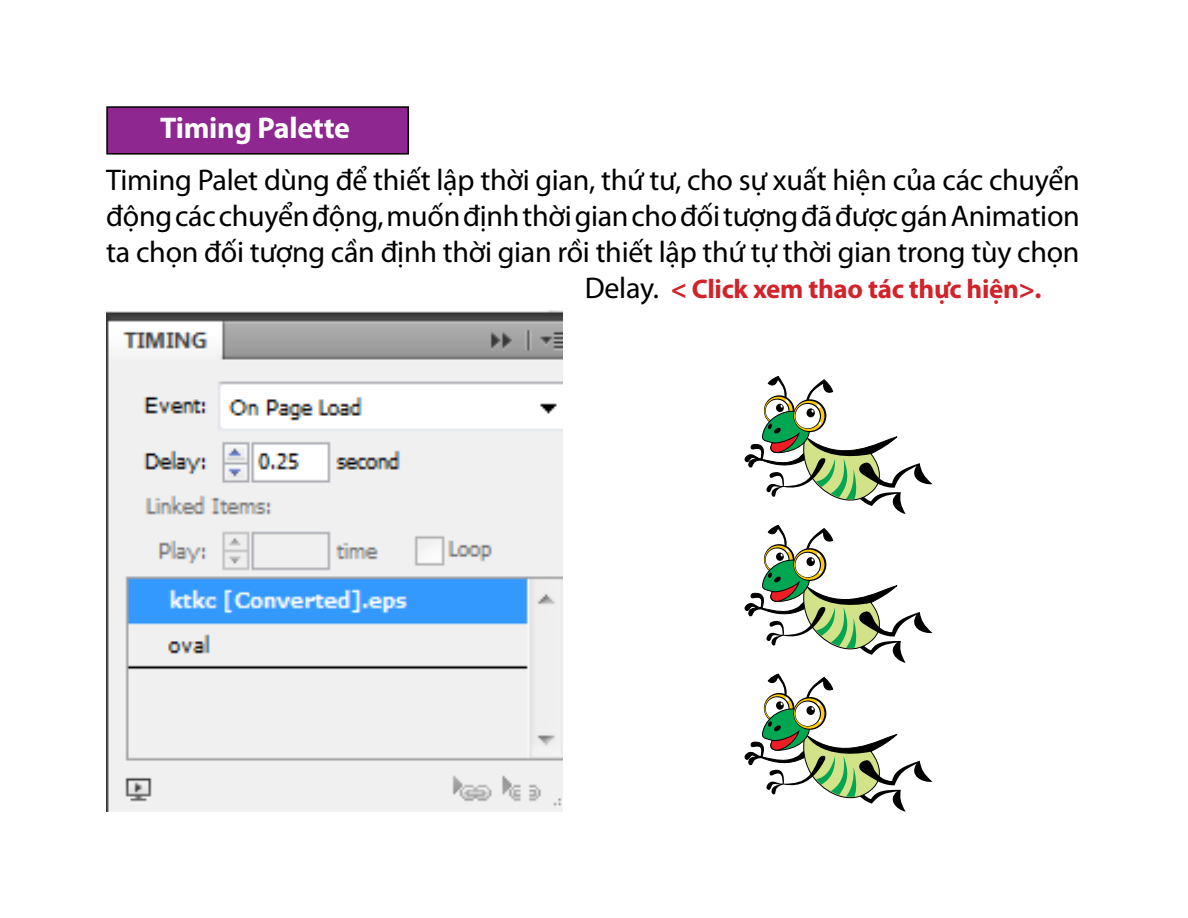
<style>
.page{position:relative;width:1188px;height:918px;background:#fff}
.page>*{position:absolute;margin:0;border:0;box-sizing:border-box;transform-origin:0 0}
.t1{font:30px/36px "Myriad Pro";letter-spacing:-.01em;color:#000;text-align:justify}
.t2{font:700 30px "Myriad Pro";letter-spacing:-.01em;color:#fff}
.t3{font:700 27px "Myriad Pro";letter-spacing:-.01em;color:#d2232a}
.s1{font-weight:400;font-size:30px;color:#000}
</style>
<div class="page">
<div style="left:107px;top:107px;width:301px;height:47px;background:#8e278f"></div>
<div style="left:106px;top:106px;width:303px;height:49px;border:2px solid #000"></div>
<img style="left:106px;top:311px;width:457px;height:501px">
<svg style="left:745px;top:376px;width:187px;height:138px"></svg>
<svg style="left:745px;top:525px;width:187px;height:138px"></svg>
<svg style="left:745px;top:674px;width:187px;height:138px"></svg>
<p class="t2" style="left:160px;top:108px;width:191px">Timing Palette</p>
<p class="t1" style="left:106px;top:162px;width:975px">Timing Palet dùng để thiết lập thời gian, thứ tư, cho sự xuất hiện của các chuyển động các chuyển động, muốn định thời gian cho đối tượng đã được gán Animation ta chọn đối tượng cần định thời gian rồi thiết lập thứ tự thời gian trong tùy chọn</p>
<p class="t3" style="left:585px;top:272px;width:458px"><span class="s1">Delay.</span> &lt; Click xem thao tác thực hiện&gt;.</p>
</div>
